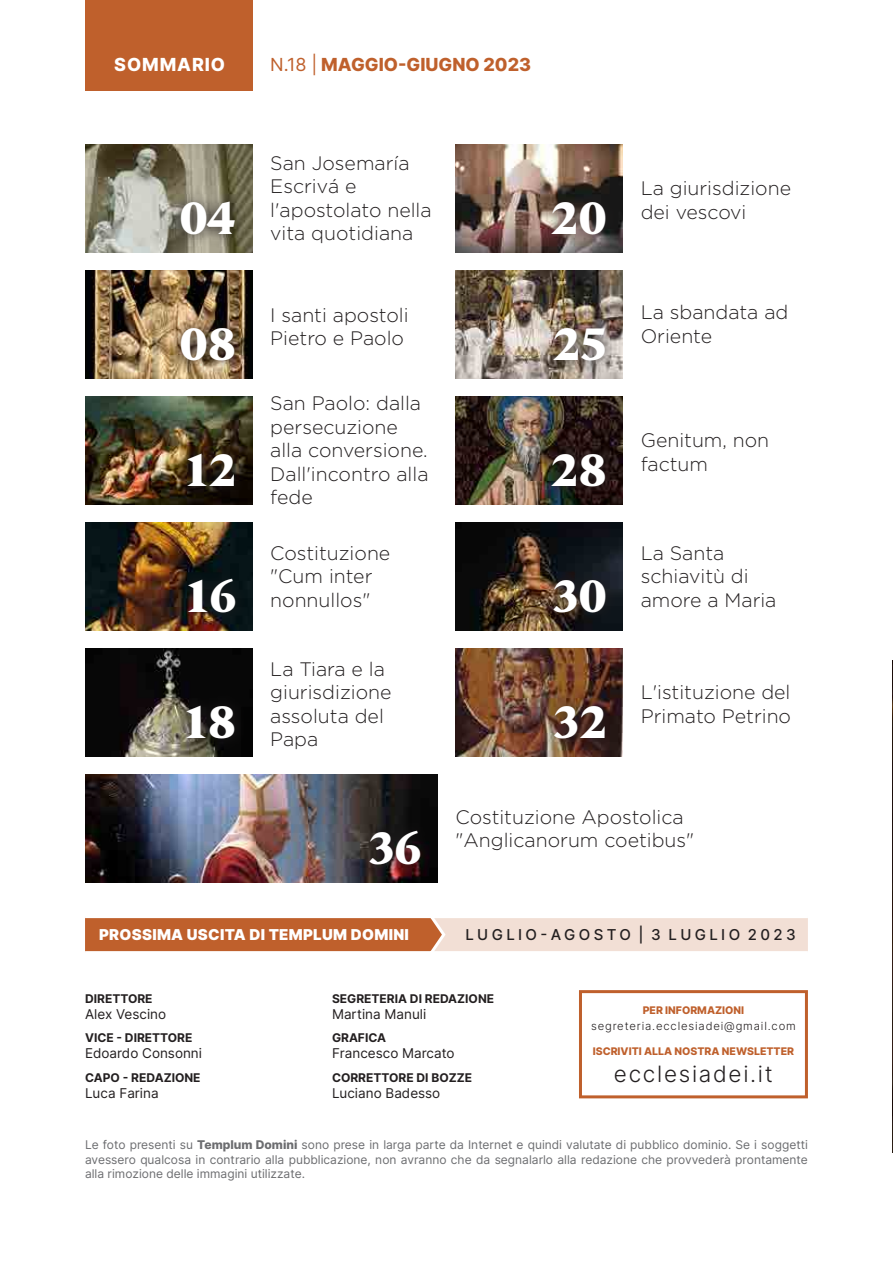
<style>
.page{position:relative;width:893px;height:1263px;background:#fff}
.page>*{position:absolute;margin:0;border:0;box-sizing:border-box;transform-origin:0 0}
.t1{font:700 45px "Nocturne Serif";color:#fff}
.t2{font:300 22.5px "Inter";letter-spacing:.075em;color:#231f20}
.t3{font:300 19.5px/23.4px "Gotham";color:#231f20}
.t4{font:800 18px "Inter";color:#bf602c}
.t5{font:800 18px "Inter";letter-spacing:.05em;color:#fff}
.t6{font:900 15px "Inter";letter-spacing:.02em;color:#fff}
.t7{font:500 15px "Inter";letter-spacing:.225em;color:#231f20}
.t8{font:13.5px "Inter";color:#231f20}
.t9{font:12px/14.4px "Inter";color:#6c6d70;text-align:justify}
.t10{font:700 12px "Inter";color:#231f20}
.t11{font:300 11.25px "Inter";letter-spacing:.075em;color:#231f20}
.t12{font:800 10.5px "Inter";color:#bf602c}
.s1{font-weight:400}
.s2{font-weight:800}
</style>
<div class="page">
<div style="left:341px;top:915px;width:468px;height:39px;background:#f2dfd5;border:3px solid #fff"></div>
<svg style="left:85px;top:915px;width:362px;height:39px;background:#ca7b51"></svg>
<div style="left:85px;top:0;width:167px;height:90px;background:#bf602c"></div>
<div style="left:579px;top:990px;width:229px;height:108px;border:3px solid #bf602c"></div>
<img style="left:892px;top:661px;width:1px;height:491px">
<img style="left:85px;top:144px;width:167px;height:108px">
<img style="left:455px;top:144px;width:168px;height:108px">
<img style="left:85px;top:270px;width:167px;height:108px">
<img style="left:455px;top:270px;width:168px;height:108px">
<img style="left:85px;top:396px;width:167px;height:108px">
<img style="left:455px;top:396px;width:168px;height:108px">
<img style="left:85px;top:522px;width:167px;height:108px">
<img style="left:455px;top:522px;width:168px;height:108px">
<img style="left:85px;top:648px;width:167px;height:108px">
<img style="left:455px;top:648px;width:168px;height:108px">
<img style="left:85px;top:774px;width:352px;height:108px">
<svg style="left:167px;top:189px;width:81px;height:59px;background:#75715f"></svg>
<svg style="left:540px;top:189px;width:79px;height:59px;background:#4f443f"></svg>
<img style="left:167px;top:315px;width:81px;height:59px">
<img style="left:542px;top:315px;width:76px;height:59px">
<svg style="left:176px;top:441px;width:72px;height:59px;background:#2f2212"></svg>
<img style="left:540px;top:441px;width:78px;height:59px">
<svg style="left:177px;top:566px;width:72px;height:60px;background:#1a1917"></svg>
<svg style="left:541px;top:567px;width:79px;height:59px;background:#2b2623"></svg>
<svg style="left:175px;top:693px;width:73px;height:59px;background:#2a2823"></svg>
<img style="left:542px;top:693px;width:76px;height:59px">
<svg style="left:358px;top:818px;width:76px;height:60px;background:#281a1b"></svg>
<p class="t5" style="left:114px;top:52px;width:112px">SOMMARIO</p>
<p class="t4" style="left:270px;top:52px;width:262px"><span class="s1">N.18 |</span> MAGGIO-GIUGNO 2023</p>
<p class="t3" style="left:270px;top:151px;width:163px">San Josemaría<br>Escrivá e l'apostolato nella vita quotidiana</p>
<p class="t1" style="left:179px;top:189px;width:59px">04</p>
<p class="t1" style="left:551px;top:189px;width:58px">20</p>
<p class="t3" style="left:641px;top:176px;width:152px">La giurisdizione dei vescovi</p>
<p class="t3" style="left:270px;top:303px;width:140px">I santi apostoli<br>Pietro e Paolo</p>
<p class="t3" style="left:641px;top:301px;width:149px">La sbandata ad<br>Oriente</p>
<p class="t1" style="left:179px;top:315px;width:59px">08</p>
<p class="t1" style="left:553px;top:315px;width:56px">25</p>
<p class="t3" style="left:270px;top:391px;width:160px">San Paolo: dalla persecuzione alla conversione.<br>Dall'incontro alla fede</p>
<p class="t1" style="left:185px;top:441px;width:53px">12</p>
<p class="t1" style="left:551px;top:441px;width:58px">28</p>
<p class="t3" style="left:641px;top:428px;width:130px">Genitum, non factum</p>
<p class="t3" style="left:270px;top:541px;width:122px">Costituzione "Cum inter nonnullos"</p>
<p class="t3" style="left:641px;top:541px;width:137px">La Santa schiavitù di amore a Maria</p>
<p class="t1" style="left:186px;top:567px;width:52px">16</p>
<p class="t1" style="left:552px;top:567px;width:56px">30</p>
<p class="t3" style="left:270px;top:657px;width:123px">La Tiara e la giurisdizione assoluta del<br>Papa</p>
<p class="t1" style="left:184px;top:693px;width:54px">18</p>
<p class="t1" style="left:553px;top:693px;width:56px">32</p>
<p class="t3" style="left:641px;top:680px;width:152px">L'istituzione del<br>Primato Petrino</p>
<p class="t1" style="left:368px;top:819px;width:55px">36</p>
<p class="t3" style="left:455px;top:805px;width:240px">Costituzione Apostolica "Anglicanorum coetibus"</p>
<p class="t6" style="left:99px;top:924px;width:311px">PROSSIMA USCITA DI TEMPLUM DOMINI</p>
<p class="t7" style="left:465px;top:924px;width:332px">LUGLIO-AGOSTO | 3 LUGLIO 2023</p>
<p class="t10" style="left:85px;top:989px;width:69px">DIRETTORE</p>
<p class="t8" style="left:85px;top:1004px;width:83px">Alex Vescino</p>
<p class="t10" style="left:85px;top:1029px;width:109px">VICE - DIRETTORE</p>
<p class="t8" style="left:85px;top:1044px;width:119px">Edoardo Consonni</p>
<p class="t10" style="left:85px;top:1069px;width:117px">CAPO - REDAZIONE</p>
<p class="t8" style="left:85px;top:1083px;width:75px">Luca Farina</p>
<p class="t10" style="left:332px;top:989px;width:164px">SEGRETERIA DI REDAZIONE</p>
<p class="t8" style="left:332px;top:1004px;width:96px">Martina Manuli</p>
<p class="t10" style="left:332px;top:1029px;width:56px">GRAFICA</p>
<p class="t8" style="left:332px;top:1044px;width:124px">Francesco Marcato</p>
<p class="t10" style="left:332px;top:1069px;width:142px">CORRETTORE DI BOZZE</p>
<p class="t8" style="left:332px;top:1083px;width:110px">Luciano Badesso</p>
<p class="t12" style="left:643px;top:1003px;width:103px">PER INFORMAZIONI</p>
<p class="t11" style="left:591px;top:1018px;width:206px">segreteria.ecclesiadei@gmail.com</p>
<p class="t12" style="left:593px;top:1044px;width:203px">ISCRIVITI ALLA NOSTRA NEWSLETTER</p>
<p class="t2" style="left:614px;top:1057px;width:160px">ecclesiadei.it</p>
<p class="t9" style="left:85px;top:1137px;width:724px">Le foto presenti su <span class="s2">Templum Domini</span> sono prese in larga parte da Internet e quindi valutate di pubblico dominio. Se i soggetti avessero qualcosa in contrario alla pubblicazione, non avranno che da segnalarlo alla redazione che provvederà prontamente alla rimozione delle immagini utilizzate.</p>
</div>
